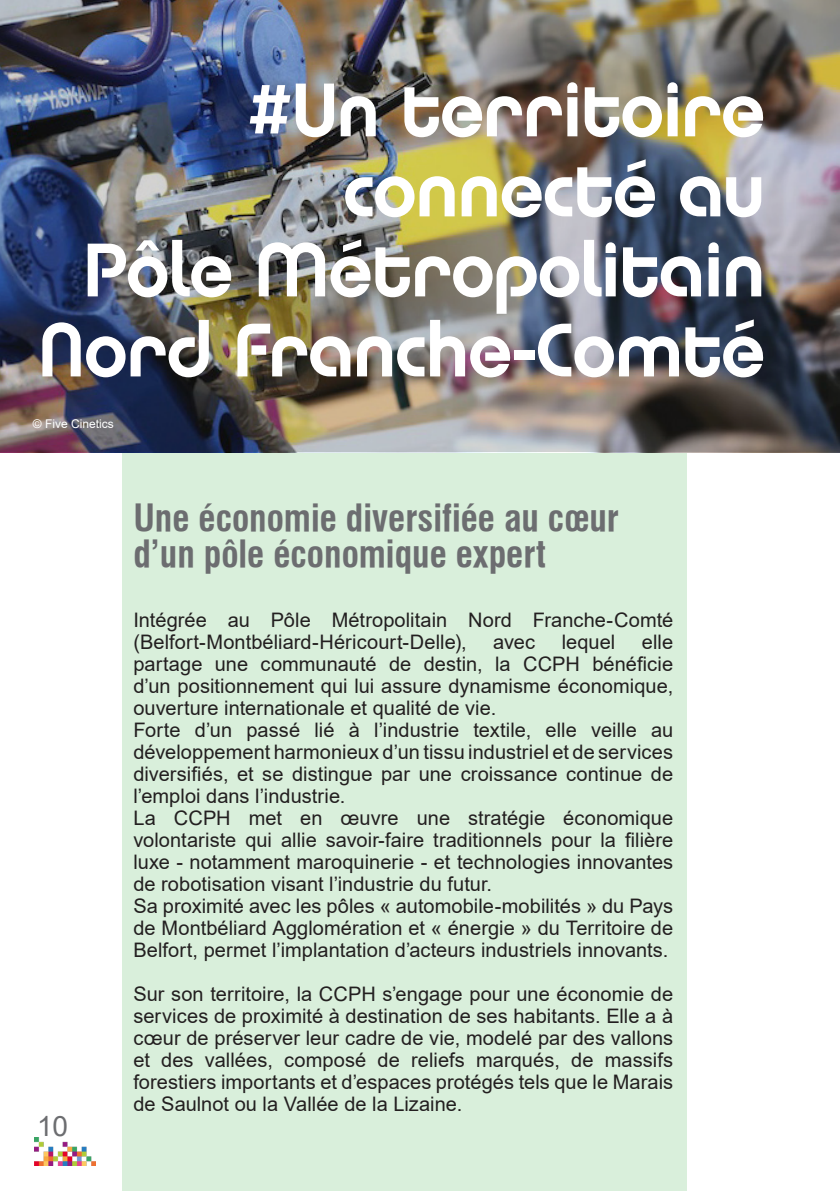
<style>
.page{position:relative;width:840px;height:1191px;background:#fff}
.page>*{position:absolute;margin:0;border:0;box-sizing:border-box;transform-origin:0 0}
.t1{font:76px/80px "Chalet Tokyo";letter-spacing:-.02em;color:#fff;text-align:right}
._10_RAISONS_Raison_n{font:36px/36px "Swiss 721 Bold Condensed BT";color:#6c6d70}
.t2{font:28px "Arial";color:#6c6d70}
.t3{font:20px/22px "Arial";color:#231f20;text-align:justify}
.t4{font:12px "Arial";color:#fff}
.s1{font-size:78px}
</style>
<div class="page">
<img style="left:34px;top:1137px;width:61px;height:28px">
<div style="left:122px;top:360px;width:564px;height:831px;background:#d9efdb"></div>
<img style="left:0;top:0;width:839px;height:452px">
<p class="t1" style="left:249px;top:69px;width:517px"><span class="s1">#</span>Un territoire connecté au</p>
<p class="t1" style="left:38px;top:229px;width:729px;text-align:center">Pôle Métropolitain<br>Nord Franche-Comté</p>
<p class="t4" style="left:33px;top:416px;width:82px">© Five Cinetics</p>
<h3 class="t2" style="left:37px;top:1106px;width:33px">10</h3>
<p class="_10_RAISONS_Raison_n" style="left:133px;top:500px;width:487px">Une économie diversifiée au cœur d’un pôle économique expert</p>
<p class="t3" style="left:133px;top:609px;width:541px">Intégrée au Pôle Métropolitain Nord Franche-Comté (Belfort-Montbéliard-Héricourt-Delle),</p>
<p class="t3" style="left:133px;top:631px;width:541px;text-indent:508px">elle partage une communauté de destin, la CCPH bénéficie d’un positionnement qui lui assure dynamisme économique, ouverture internationale et qualité de vie.</p>
<p class="t3" style="left:133px;top:719px;width:541px">Forte d’un passé lié à l’industrie textile, elle veille au développement harmonieux d’un tissu industriel et de services diversifiés, et se distingue par une croissance continue de l’emploi dans l’industrie.</p>
<p class="t3" style="left:133px;top:807px;width:541px">La CCPH met en œuvre une stratégie économique volontariste qui allie savoir-faire traditionnels pour la filière luxe - notamment maroquinerie - et technologies innovantes de robotisation visant l’industrie du futur.</p>
<p class="t3" style="left:133px;top:895px;width:541px">Sa proximité avec les pôles « automobile-mobilités » du Pays de Montbéliard Agglomération et « énergie » du Territoire de Belfort, permet l’implantation d’acteurs industriels innovants.</p>
<p class="t3" style="left:133px;top:983px;width:541px">Sur son territoire, la CCPH s’engage pour une économie de services de proximité à destination de ses habitants. Elle a à cœur de préserver leur cadre de vie, modelé par des vallons et des vallées, composé de reliefs marqués, de massifs forestiers importants et d’espaces protégés tels que le Marais de Saulnot ou la Vallée de la Lizaine.</p>
<p class="t3" style="left:493px;top:631px;width:43px">avec</p>
<p class="t3" style="left:561px;top:631px;width:55px">lequel</p>
</div>
